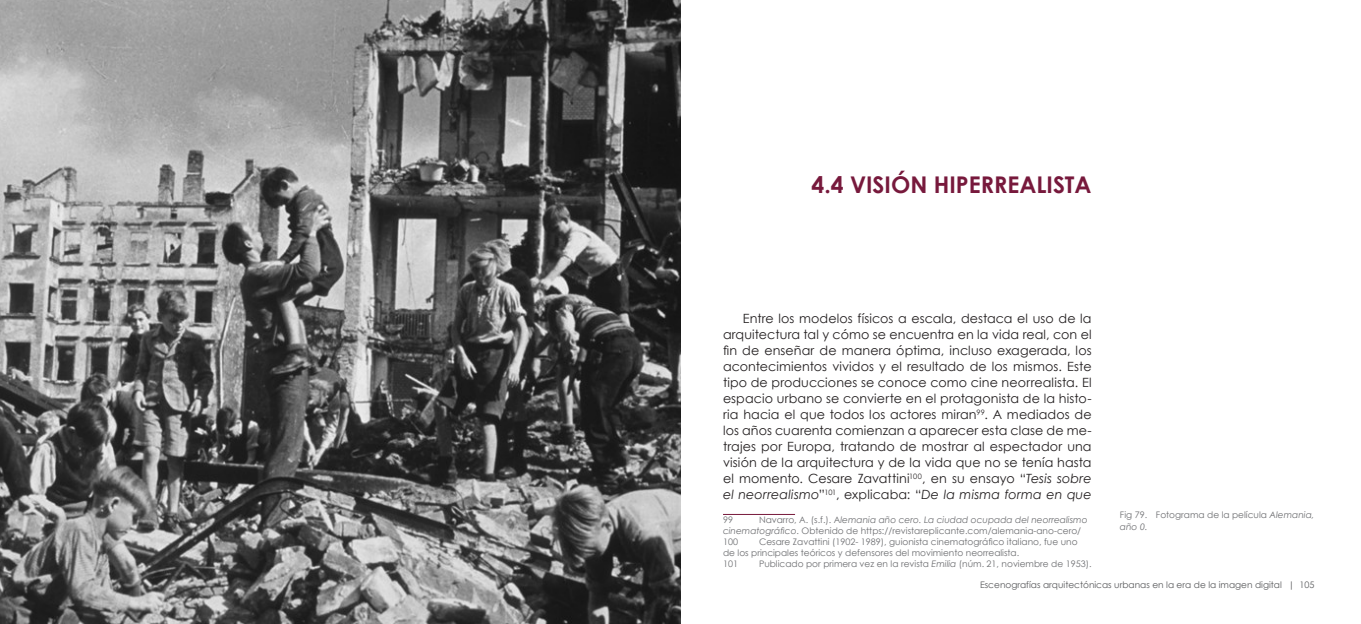
<style>
.page{position:relative;width:1361px;height:624px;background:#fff}
.page>*{position:absolute;margin:0;border:0;box-sizing:border-box;transform-origin:0 0}
.t1{font:700 23px "Century Gothic";color:#77193c}
.t2{font:12.7px/16px "Century Gothic";letter-spacing:.005em;color:#231f20;text-align:justify}
.Notas_al_pie{font:9px/10.8px "Century Gothic";color:#6c6d70}
.t3{font:9px "Century Gothic";color:#57585a}
.s1{font-style:italic}
</style>
<div class="page">
<img style="left:0;top:0;width:680px;height:624px">
<hr style="left:723px;top:514px;width:72px;height:1px;background:#77193c">
<p class="t1" style="left:811px;top:167px;width:282px">4.4 VISIÓN HIPERREALISTA</p>
<p class="t2" style="left:723px;top:310px;width:370px;text-indent:20px">Entre los modelos físicos a escala, destaca el uso de la arquitectura tal y cómo se encuentra en la vida real, con el fin de enseñar de manera óptima, incluso exagerada, los acontecimientos vividos y el resultado de los mismos. Este tipo de producciones se conoce como cine neorrealista. El espacio urbano se convierte en el protagonista de la histo&shy;ria hacia el que todos los actores miran<sup>99</sup>. A mediados de los años cuarenta comienzan a aparecer esta clase de me&shy;trajes por Europa, tratando de mostrar al espectador una visión de la arquitectura y de la vida que no se tenía hasta el momento. Cesare Zavattini<sup>100</sup>, en su ensayo “<span class="s1">Tesis sobre el neorrealismo</span>”<sup>101</sup>, explicaba: “<span class="s1">De la misma forma en que</span></p>
<p class="Notas_al_pie" style="left:723px;top:514px;width:11px">99</p>
<p class="Notas_al_pie" style="left:723px;top:514px;width:366px;text-indent:36px">Navarro, A. (s.f.). A<span class="s1">lemania año cero. La ciudad ocupada del neorrealismo cinematográfico</span>. Obtenido de https://revistareplicante.com/alemania-ano-cero/</p>
<p class="Notas_al_pie" style="left:723px;top:536px;width:16px">100</p>
<p class="Notas_al_pie" style="left:723px;top:536px;width:356px;text-indent:36px">Cesare Zavattini (1902- 1989), guionista cinematográfico italiano, fue uno de los principales teóricos y defensores del movimiento neorrealista.</p>
<p class="Notas_al_pie" style="left:723px;top:558px;width:16px">101</p>
<p class="Notas_al_pie" style="left:759px;top:558px;width:334px">Publicado por primera vez en la revista <span class="s1">Emilia</span> (núm. 21, noviembre de 1953).</p>
<p class="Notas_al_pie" style="left:1120px;top:509px;width:196px;line-height:12px">Fig 79. Fotograma de la película <span class="s1">Alemania, año 0.</span></p>
<p class="t3" style="left:980px;top:578px;width:336px">Escenografías arquitectónicas urbanas en la era de la imagen digital | 105</p>
</div>
